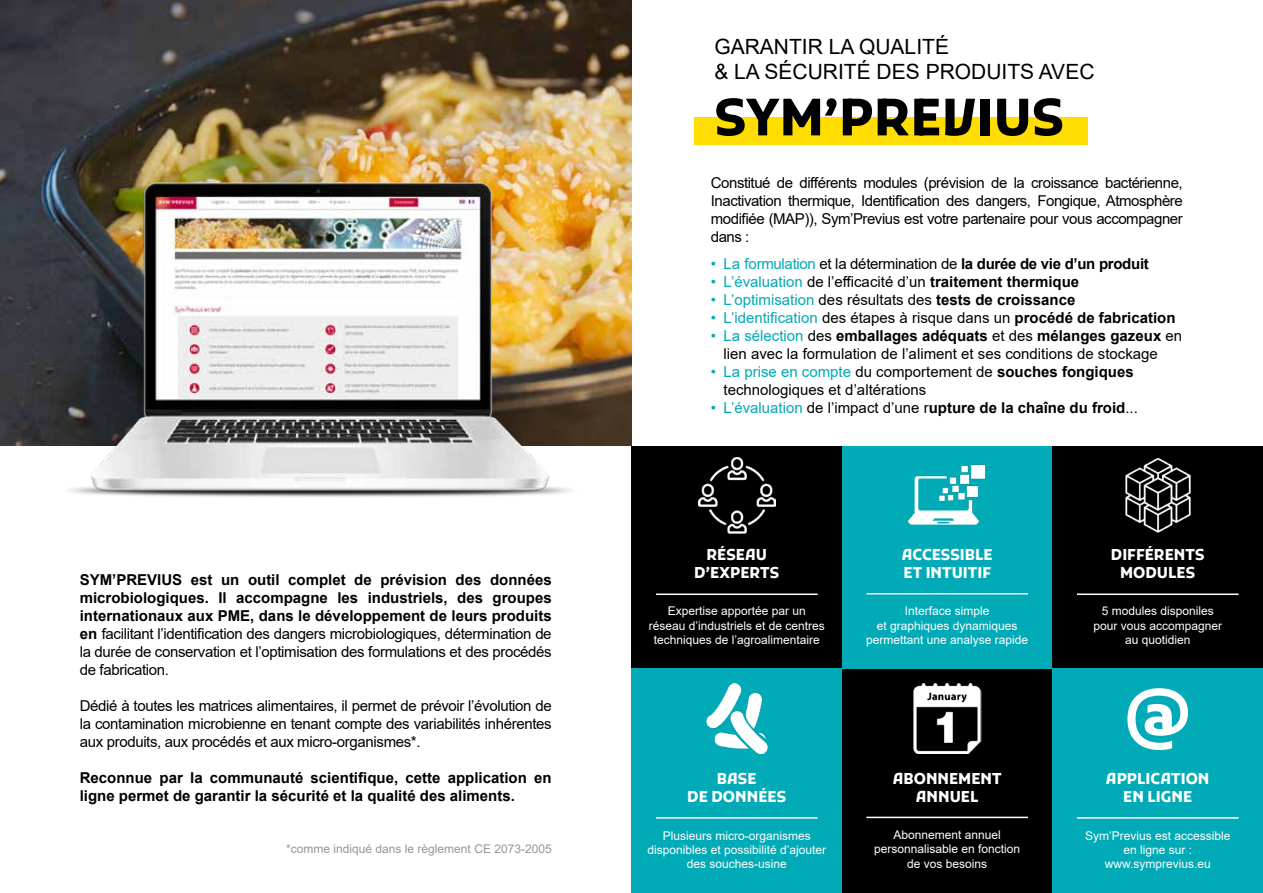
<style>
.page{position:relative;width:1263px;height:893px;background:#fff}
.page>*{position:absolute;margin:0;border:0;box-sizing:border-box;transform-origin:0 0}
.t1{font:700 51px "Kufam";color:#000}
.t2{font:21px/25.2px "Arial";color:#000}
.t3{font:15px/18px "Arial";color:#000;text-align:justify}
.t4{font:700 15px/18px "Arial";color:#000;text-align:justify}
.t5{font:700 15px/18px "Kufam";color:#fff;text-align:center}
.t6{font:700 15px "Arial";letter-spacing:-.02em;color:#000}
.t7{font:12px/14.4px "Arial";color:#fff;text-align:center}
.t8{font:12px "Arial";color:#979696}
.s1{font-weight:400}
.s2{font-weight:400;color:#00aab6}
.s3{color:#00aab6}
.s4{font-weight:700}
</style>
<div class="page">
<div style="left:694px;top:117px;width:393px;height:28px;background:#fd0"></div>
<div style="left:631px;top:446px;width:211px;height:223px;background:#000"></div>
<div style="left:842px;top:669px;width:210px;height:224px;background:#000"></div>
<div style="left:631px;top:669px;width:211px;height:224px;background:#00aab6"></div>
<div style="left:842px;top:446px;width:210px;height:223px;background:#00aab6"></div>
<img style="left:0;top:0;width:631px;height:446px">
<img style="left:698px;top:456px;width:77px;height:77px">
<hr style="left:656px;top:593px;width:161px;height:2px;background:#fff">
<img style="left:909px;top:464px;width:76px;height:61px">
<hr style="left:866px;top:593px;width:162px;height:1px;background:#fff">
<img style="left:706px;top:684px;width:62px;height:69px">
<hr style="left:656px;top:817px;width:161px;height:2px;background:#fff">
<img style="left:913px;top:684px;width:68px;height:69px">
<hr style="left:866px;top:817px;width:162px;height:1px;background:#fff">
<div style="left:1052px;top:446px;width:211px;height:223px;background:#000"></div>
<div style="left:1052px;top:669px;width:211px;height:224px;background:#00aab6"></div>
<img style="left:1125px;top:457px;width:66px;height:76px">
<hr style="left:1077px;top:593px;width:161px;height:2px;background:#fff">
<hr style="left:1077px;top:817px;width:161px;height:2px;background:#fff">
<img style="left:45px;top:160px;width:541px;height:337px">
<svg style="left:1127px;top:688px;width:61px;height:62px"></svg>
<p class="t4" style="left:80px;top:571px;width:473px">SYM’PREVIUS est un outil complet de prévision des données microbiologiques. Il accompagne les industriels, des groupes internationaux aux PME, dans le développement de leurs produits en <span class="s1">facilitant l’identification des dangers microbiologiques, détermination de la durée de conservation et l’optimisation des formulations et des procédés de fabrication.</span></p>
<p class="t3" style="left:80px;top:696px;width:473px">Dédié à toutes les matrices alimentaires, il permet de prévoir l’évolution de la contamination microbienne en tenant compte des variabilités inhérentes aux produits, aux procédés et aux micro-organismes*.</p>
<p class="t4" style="left:80px;top:769px;width:473px">Reconnue par la communauté scientifique, cette application en ligne permet de garantir la sécurité et la qualité des aliments.</p>
<p class="t8" style="left:286px;top:841px;width:267px">*comme indiqué dans le règlement CE 2073-2005</p>
<h2 class="t2" style="left:714px;top:34px;width:382px">GARANTIR LA QUALITÉ<br>&amp; LA SÉCURITÉ DES PRODUITS AVEC</h2>
<h1 class="t1" style="left:714px;top:88px;width:351px">SYM’PREVIUS</h1>
<p class="t3" style="left:711px;top:174px;width:473px">Constitué de différents modules (prévision de la croissance bactérienne, Inactivation thermique, Identification des dangers, Fongique, Atmosphère modifiée (MAP)), Sym’Previus est votre partenaire pour vous accompagner dans :</p>
<p class="t6" style="left:711px;top:253px;width:439px"><span class="s2">• La formulation</span> <span class="s1">et la détermination de</span> la durée de vie d’un produit</p>
<p class="t4" style="left:711px;top:273px;width:370px"><span class="s2">• L’évaluation</span> <span class="s1">de l’efficacité d’un</span> traitement thermique</p>
<p class="t4" style="left:711px;top:291px;width:366px"><span class="s2">• L’optimisation</span> <span class="s1">des résultats des</span> tests de croissance</p>
<p class="t3" style="left:711px;top:308px;width:466px"><span class="s3">• L’identification</span> des étapes à risque dans un <span class="s4">procédé de fabrication</span></p>
<p class="t3" style="left:723px;top:326px;width:460px;text-indent:-13px"><span class="s3">• La sélection</span> des <span class="s4">emballages adéquats</span> et des <span class="s4">mélanges gazeux</span> en lien avec la formulation de l’aliment et ses conditions de stockage</p>
<p class="t3" style="left:723px;top:362px;width:412px;text-indent:-13px"><span class="s3">• La prise en compte</span> du comportement de <span class="s4">souches fongiques </span>technologiques et d’altérations</p>
<p class="t4" style="left:711px;top:399px;width:429px"><span class="s2">• L’évaluation</span> <span class="s1">de l’impact d’une r</span>upture de la chaîne du froid<span class="s1">...</span></p>
<p class="t5" style="left:694px;top:546px;width:86px">RÉSEAU<br>D’EXPERTS</p>
<p class="t7" style="left:649px;top:604px;width:178px">Expertise apportée par un réseau d’industriels et de centres techniques de l’agroalimentaire</p>
<p class="t5" style="left:902px;top:546px;width:93px;text-align:left">ACCESSIBLE<br>ET INTUITIF</p>
<p class="t7" style="left:866px;top:604px;width:164px">Interface simple<br>et graphiques dynamiques permettant une analyse rapide</p>
<p class="t5" style="left:687px;top:770px;width:100px">BASE<br>DE DONNÉES</p>
<p class="t7" style="left:647px;top:828px;width:180px">Plusieurs micro-organismes disponibles et possibilité d’ajouter des souches-usine</p>
<p class="t5" style="left:893px;top:770px;width:110px">ABONNEMENT<br>ANNUEL</p>
<p class="t7" style="left:874px;top:827px;width:148px">Abonnement annuel personnalisable en fonction de vos besoins</p>
<p class="t5" style="left:1111px;top:546px;width:95px">DIFFÉRENTS<br>MODULES</p>
<p class="t7" style="left:1093px;top:604px;width:130px">5 modules disponiles pour vous accompagner au quotidien</p>
<p class="t5" style="left:1106px;top:770px;width:105px">APPLICATION<br>EN LIGNE</p>
<p class="t7" style="left:1085px;top:828px;width:147px">Sym’Previus est accessible en ligne sur : www.symprevius.eu</p>
</div>
